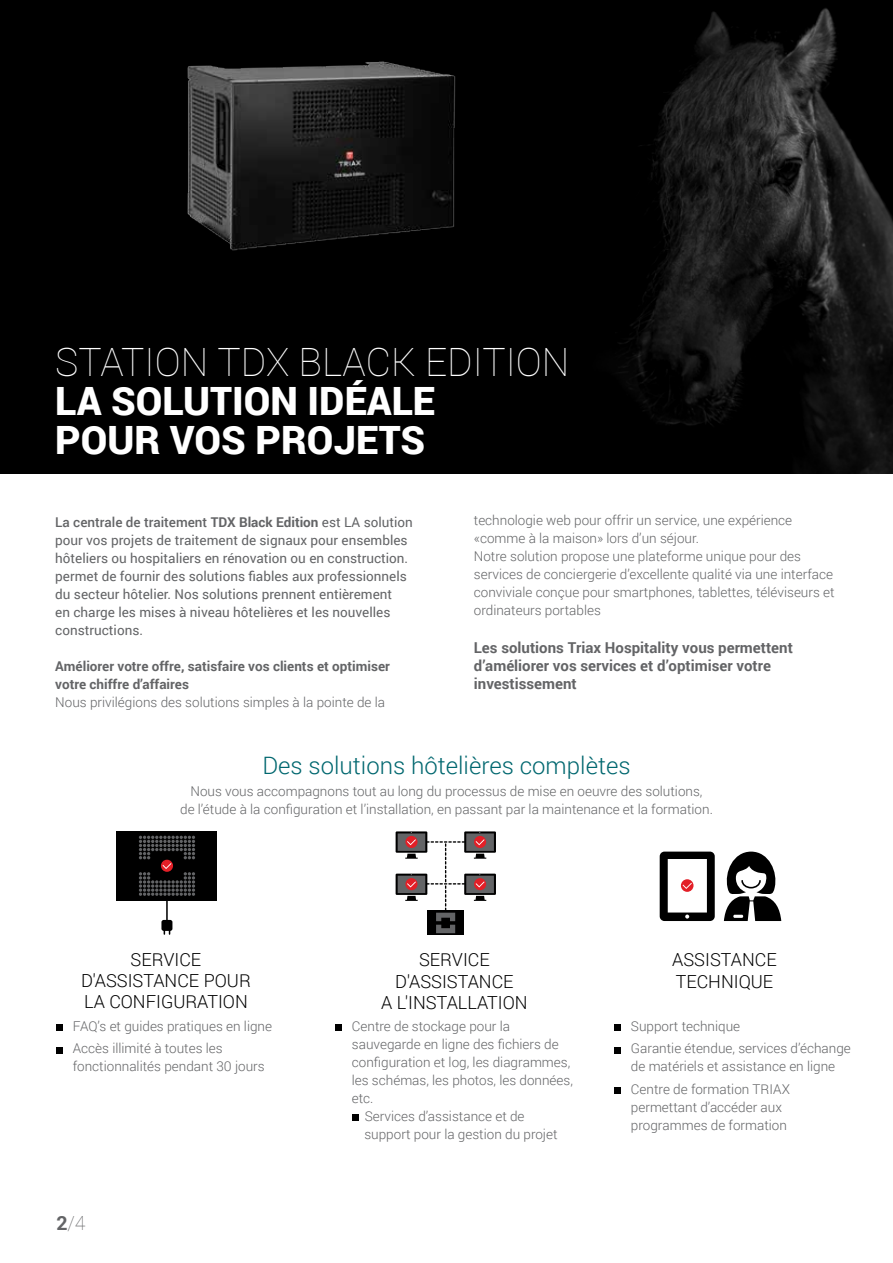
<style>
.page{position:relative;width:893px;height:1263px;background:#fff}
.page>*{position:absolute;margin:0;border:0;box-sizing:border-box;transform-origin:0 0}
.t1{font:900 39px/39px "Roboto";color:#fff}
.t2{font:100 39px "Roboto";color:#fff}
.t3{font:300 24px "Roboto";color:#00676f}
.t4{font:100 19.5px "Roboto";color:#636466}
.t5{font:300 18px/21.6px "Roboto";color:#000;text-align:center}
.t6{font:700 15px/18px "Roboto";color:#636466}
.t7{font:300 13.5px/18px "Roboto";color:#636466}
.t8{font:13.5px/18px "Roboto";color:#636466}
.t9{font:700 13.5px/18px "Roboto";color:#636466}
.s1{font-weight:500}
.s2{font-weight:700}
</style>
<div class="page">
<img style="left:0;top:0;width:893px;height:474px">
<svg style="left:56px;top:1025px;width:6px;height:6px"></svg>
<svg style="left:56px;top:1047px;width:6px;height:6px"></svg>
<svg style="left:335px;top:1025px;width:6px;height:6px"></svg>
<svg style="left:352px;top:1115px;width:6px;height:6px"></svg>
<svg style="left:614px;top:1025px;width:6px;height:6px"></svg>
<svg style="left:614px;top:1047px;width:6px;height:6px"></svg>
<div style="left:614px;top:1087px;width:6px;height:7px;background:#000"></div>
<div style="left:117px;top:831px;width:100px;height:70px;background:#000"></div>
<div style="left:161px;top:920px;width:11px;height:11px;background:#000;border-radius:2px"></div>
<hr style="left:166px;top:898px;width:2px;height:26px;background:#000">
<svg style="left:164px;top:930px;width:6px;height:4px"></svg>
<svg style="left:139px;top:836px;width:56px;height:60px"></svg>
<svg style="left:428px;top:933px;width:36px;height:2px"></svg>
<svg style="left:396px;top:831px;width:100px;height:102px"></svg>
<svg style="left:724px;top:851px;width:57px;height:70px"></svg>
<svg style="left:660px;top:851px;width:55px;height:70px"></svg>
<div style="left:168px;top:253px;width:320px;height:36px;background:#000"></div>
<img style="left:163px;top:51px;width:313px;height:202px">
<h1 class="t2" style="left:55px;top:335px;width:516px">STATION TDX BLACK EDITION</h1>
<h1 class="t1" style="left:55px;top:380px;width:381px">LA SOLUTION IDÉALE<br>POUR VOS PROJETS</h1>
<p class="t8" style="left:55px;top:513px;width:359px"><span class="s1">La centrale de traitement</span> <span class="s2">TDX Black Edition</span> est LA solution pour vos projets de traitement de signaux pour ensembles hôteliers ou hospitaliers en rénovation ou en construction. permet de fournir des solutions fiables aux professionnels du secteur hôtelier. Nos solutions prennent entièrement<br>en charge les mises à niveau hôtelières et les nouvelles constructions.</p>
<p class="t9" style="left:55px;top:657px;width:336px">Améliorer votre offre, satisfaire vos clients et optimiser votre chiffre d’affaires</p>
<p class="t7" style="left:55px;top:693px;width:331px">Nous privilégions des solutions simples à la pointe de la</p>
<p class="t7" style="left:474px;top:511px;width:362px">technologie web pour offrir un service, une expérience «comme à la maison» lors d’un séjour.<br>Notre solution propose une plateforme unique pour des services de conciergerie d’excellente qualité via une interface conviviale conçue pour smartphones, tablettes, téléviseurs et ordinateurs portables</p>
<p class="t6" style="left:474px;top:638px;width:321px">Les solutions Triax Hospitality vous permettent d’améliorer vos services et d’optimiser votre investissement</p>
<h2 class="t3" style="left:262px;top:748px;width:370px">Des solutions hôtelières complètes</h2>
<p class="t7" style="left:180px;top:782px;width:534px;text-align:center">Nous vous accompagnons tout au long du processus de mise en oeuvre des solutions,<br>de l’étude à la configuration et l’installation, en passant par la maintenance et la formation.</p>
<h3 class="t5" style="left:81px;top:948px;width:171px;line-height:21px">SERVICE<br>D'ASSISTANCE POUR<br>LA CONFIGURATION</h3>
<h3 class="t5" style="left:381px;top:948px;width:148px">SERVICE<br>D'ASSISTANCE<br>A L'INSTALLATION</h3>
<h3 class="t5" style="left:672px;top:948px;width:106px;text-align:left">ASSISTANCE<br>TECHNIQUE</h3>
<p class="t7" style="left:73px;top:1015px;width:201px;line-height:22.2px">FAQ’s et guides pratiques en ligne<br>Accès illimité à toutes les</p>
<p class="t7" style="left:73px;top:1057px;width:193px">fonctionnalités pendant 30 jours</p>
<h3 class="t4" style="left:56px;top:1210px;width:31px"><span class="s2">2</span>/4</h3>
<p class="t7" style="left:352px;top:1017px;width:160px">Centre de stockage pour la</p>
<p class="t7" style="left:352px;top:1035px;width:208px">sauvegarde en ligne des fichiers de</p>
<p class="t7" style="left:352px;top:1053px;width:220px">configuration et log, les diagrammes,</p>
<p class="t7" style="left:352px;top:1071px;width:223px">les schémas, les photos, les données,</p>
<p class="t7" style="left:352px;top:1089px;width:23px">etc.</p>
<p class="t7" style="left:365px;top:1107px;width:161px">Services d’assistance et de</p>
<p class="t7" style="left:364px;top:1125px;width:195px">support pour la gestion du projet</p>
<p class="t7" style="left:631px;top:1015px;width:221px;line-height:22.2px">Support technique<br>Garantie étendue, services d’échange</p>
<p class="t7" style="left:631px;top:1055px;width:206px;line-height:22.2px">de matériels et assistance en ligne<br>Centre de formation TRIAX</p>
<p class="t7" style="left:631px;top:1097px;width:158px">permettant d’accéder aux programmes de formation</p>
</div>
